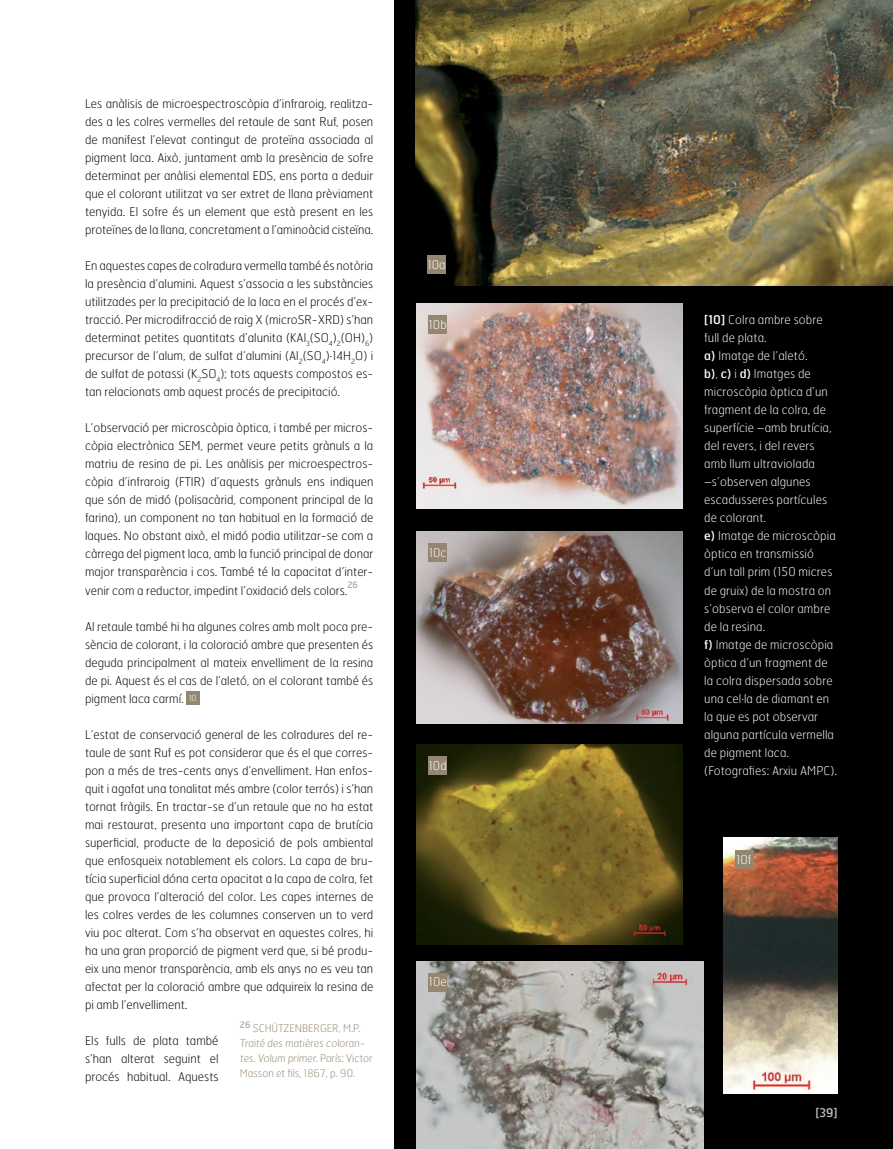
<style>
.page{position:relative;width:893px;height:1149px;background:#fff}
.page>*{position:absolute;margin:0;border:0;box-sizing:border-box;transform-origin:0 0}
.t1{font:100 12px/18px "Hermes";color:#000;text-align:justify}
.t2{font:100 12px/18px "Hermes";letter-spacing:.01em;color:#fff}
.t3{font:12px "Hermes";color:#bcbec0}
.t4{font:100 10.5px/15px "Hermes";color:#978877}
.t5{font:8.7px "Hermes";color:#b1a699}
.s1{font-weight:400}
</style>
<div class="page">
<div style="left:395px;top:0;width:498px;height:1148px;background:#000"></div>
<div style="left:186px;top:690px;width:13px;height:14px;background:#948671"></div>
<img style="left:416px;top:0;width:477px;height:285px">
<img style="left:417px;top:303px;width:266px;height:205px">
<img style="left:417px;top:531px;width:266px;height:192px">
<img style="left:417px;top:744px;width:266px;height:200px">
<img style="left:723px;top:837px;width:115px;height:256px">
<img style="left:417px;top:961px;width:287px;height:187px">
<div style="left:427px;top:255px;width:19px;height:19px;background:#948671"></div>
<div style="left:429px;top:315px;width:18px;height:18px;background:#948671"></div>
<div style="left:429px;top:543px;width:18px;height:18px;background:#948671"></div>
<div style="left:429px;top:756px;width:18px;height:18px;background:#948671"></div>
<div style="left:429px;top:972px;width:18px;height:18px;background:#948671"></div>
<div style="left:735px;top:850px;width:18px;height:18px;background:#948671"></div>
<p class="t1" style="left:85px;top:94px;width:290px">Les anàlisis de microespectroscòpia d’infraroig, realitza&shy;des a les colres vermelles del retaule de sant Ruf, posen de manifest l’elevat contingut de proteïna associada al pigment laca. Això, juntament amb la presència de sofre determinat per anàlisi elemental EDS, ens porta a deduir que el colorant utilitzat va ser extret de llana prèviament tenyida. El sofre és un element que està present en les proteïnes de la llana, concretament a l’aminoàcid cisteïna.</p>
<p class="t1" style="left:85px;top:256px;width:290px">En aquestes capes de colradura vermella també és notòria la presència d’alumini. Aquest s’associa a les substàncies utilitzades per la precipitació de la laca en el procés d’ex&shy;tracció. Per microdifracció de raig X (microSR-XRD) s’han determinat petites quantitats d’alunita (KAl<sub>3</sub>(SO<sub>4</sub>)<sub>2</sub>(OH)<sub>6</sub>) precursor de l’alum, de sulfat d’alumini (Al<sub>2</sub>(SO<sub>4</sub>)·14H<sub>2</sub>O) i de sulfat de potassi (K<sub>2</sub>SO<sub>4</sub>); tots aquests compostos es&shy;tan relacionats amb aquest procés de precipitació.</p>
<p class="t1" style="left:85px;top:418px;width:290px">L’observació per microscòpia òptica, i també per micros&shy;còpia electrònica SEM, permet veure petits grànuls a la matriu de resina de pi. Les anàlisis per microespectros&shy;còpia d’infraroig (FTIR) d’aquests grànuls ens indiquen que són de midó (polisacàrid, component principal de la farina), un component no tan habitual en la formació de laques. No obstant això, el midó podia utilitzar-se com a càrrega del pigment laca, amb la funció principal de donar major transparència i cos. També té la capacitat d’inter&shy;venir com a reductor, impedint l’oxidació dels colors.</p>
<p class="t5" style="left:347px;top:579px;width:12px">26</p>
<p class="t1" style="left:85px;top:616px;width:290px">Al retaule també hi ha algunes colres amb molt poca pre&shy;sència de colorant, i la coloració ambre que presenten és deguda principalment al mateix envelliment de la resina de pi. Aquest és el cas de l’aletó, on el colorant també és pigment laca carmí. <sup>10</sup></p>
<p class="t1" style="left:85px;top:724px;width:290px">L’estat de conservació general de les colradures del re&shy;taule de sant Ruf es pot considerar que és el que corres&shy;pon a més de tres-cents anys d’envelliment. Han enfos&shy;quit i agafat una tonalitat més ambre (color terrós) i s’han tornat fràgils. En tractar-se d’un retaule que no ha estat mai restaurat, presenta una important capa de brutícia superficial, producte de la deposició de pols ambiental que enfosqueix notablement els colors. La capa de bru&shy;tícia superficial dóna certa opacitat a la capa de colra, fet que provoca l’alteració del color. Les capes internes de les colres verdes de les columnes conserven un to verd viu poc alterat. Com s’ha observat en aquestes colres, hi ha una gran proporció de pigment verd que, si bé produ&shy;eix una menor transparència, amb els anys no es veu tan afectat per la coloració ambre que adquireix la resina de</p>
<p class="t1" style="left:85px;top:994px;width:104px">pi amb l’envelliment.</p>
<p class="t1" style="left:85px;top:1030px;width:135px">Els fulls de plata també s’han alterat seguint el procés habitual. Aquests</p>
<p class="t4" style="left:240px;top:1019px;width:134px"><sup>26</sup> SCHÜTZENBERGER, M.P.<br>Traité des matières coloran&shy;tes. Volum primer. París: Victor<br>Masson et fils, 1867, p. 90.</p>
<p class="t2" style="left:428px;top:255px;width:19px">10a</p>
<p class="t2" style="left:429px;top:315px;width:19px">10b</p>
<p class="t2" style="left:429px;top:543px;width:19px">10c</p>
<p class="t2" style="left:429px;top:756px;width:19px">10d</p>
<p class="t2" style="left:429px;top:972px;width:19px">10e</p>
<p class="t2" style="left:704px;top:310px;width:134px"><span class="s1">[10]</span> Colra ambre sobre full de plata.<br><span class="s1">a)</span> Imatge de l’aletó.<br><span class="s1">b)</span>, <span class="s1">c)</span> i <span class="s1">d)</span> Imatges de microscòpia òptica d’un fragment de la colra, de superfície –amb brutícia, del revers, i del revers amb llum ultraviolada –s’observen algunes escadusseres partícules de colorant.<br><span class="s1">e)</span> Imatge de microscòpia òptica en transmissió d’un tall prim (150 micres de gruix) de la mostra on s’observa el color ambre de la resina.<br><span class="s1">f)</span> Imatge de microscòpia òptica d’un fragment de la colra dispersada sobre una cel·la de diamant en la que es pot observar alguna partícula vermella de pigment laca. (Fotografies: Arxiu AMPC).</p>
<p class="t2" style="left:736px;top:850px;width:17px">10f</p>
<p class="t3" style="left:815px;top:1104px;width:24px">[39]</p>
</div>
